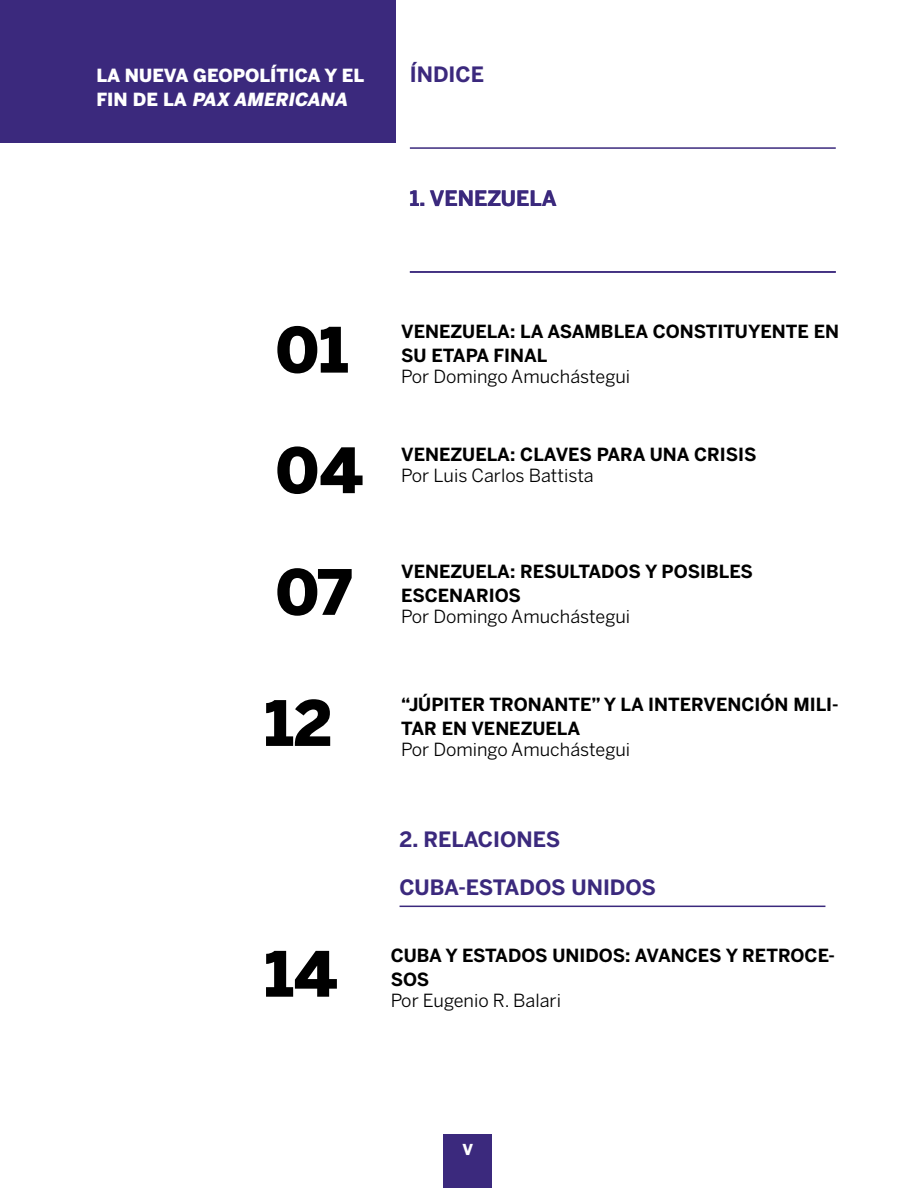
<style>
.page{position:relative;width:918px;height:1188px;background:#fff}
.page>*{position:absolute;margin:0;border:0;box-sizing:border-box;transform-origin:0 0}
.t1{font:900 61.95px "Benton Sans";color:#000}
.t2{font:700 21px "Benton Sans";color:#3b297d}
.t3{font:700 18px/24px "Benton Sans";color:#000}
.t4{font:18px "Benton Sans";color:#000}
.t5{font:900 18px/24px "Benton Sans";color:#fff}
.t6{font:900 15px "Benton Sans";color:#fff}
.s1{font-style:italic}
</style>
<div class="page">
<div style="left:443px;top:1134px;width:49px;height:54px;background:#3b297d"></div>
<div style="left:0;top:0;width:395px;height:143px;background:#3b297d"></div>
<hr style="left:410px;top:147px;width:426px;height:2px;background:#3b297d">
<hr style="left:410px;top:271px;width:426px;height:2px;background:#3b297d">
<hr style="left:400px;top:906px;width:425px;height:1px;background:#3b297d">
<p class="t5" style="left:97px;top:63px;width:269px">LA NUEVA GEOPOLÍTICA Y EL<br>F I N D E L A <span class="s1">PAX AMERICANA</span></p>
<p class="t2" style="left:410px;top:62px;width:76px">ÍNDICE</p>
<p class="t2" style="left:410px;top:186px;width:148px">1. VENEZUELA</p>
<h1 class="t1" style="left:275px;top:313px;width:75px">01</h1>
<h1 class="t1" style="left:275px;top:434px;width:89px">04</h1>
<h1 class="t1" style="left:275px;top:555px;width:78px">07</h1>
<h1 class="t1" style="left:265px;top:686px;width:69px">12</h1>
<h1 class="t1" style="left:265px;top:937px;width:74px">14</h1>
<p class="t3" style="left:401px;top:319px;width:439px">VENEZUELA: LA ASAMBLEA CONSTITUYENTE EN<br>SU ETAPA FINAL</p>
<p class="t4" style="left:401px;top:365px;width:230px">Por Domingo Amuchástegui</p>
<p class="t3" style="left:401px;top:442px;width:357px">VENEZUELA: CLAVES PARA UNA CRISIS</p>
<p class="t4" style="left:401px;top:464px;width:194px">Por Luis Carlos Battista</p>
<p class="t3" style="left:401px;top:559px;width:353px">VENEZUELA: RESULTADOS Y POSIBLES<br>ESCENARIOS</p>
<p class="t4" style="left:401px;top:606px;width:230px">Por Domingo Amuchástegui</p>
<p class="t3" style="left:401px;top:692px;width:439px">“JÚPITER TRONANTE” Y LA INTERVENCIÓN MILI-<br>TAR EN VENEZUELA</p>
<p class="t4" style="left:401px;top:739px;width:230px">Por Domingo Amuchástegui</p>
<p class="t2" style="left:400px;top:827px;width:162px">2. RELACIONES</p>
<p class="t2" style="left:400px;top:875px;width:258px">CUBA-ESTADOS UNIDOS</p>
<p class="t3" style="left:391px;top:943px;width:446px">CUBA Y ESTADOS UNIDOS: AVANCES Y RETROCE-<br>SOS</p>
<p class="t4" style="left:391px;top:990px;width:172px">Por Eugenio R. Balari</p>
<p class="t6" style="left:463px;top:1141px;width:12px">V</p>
</div>
